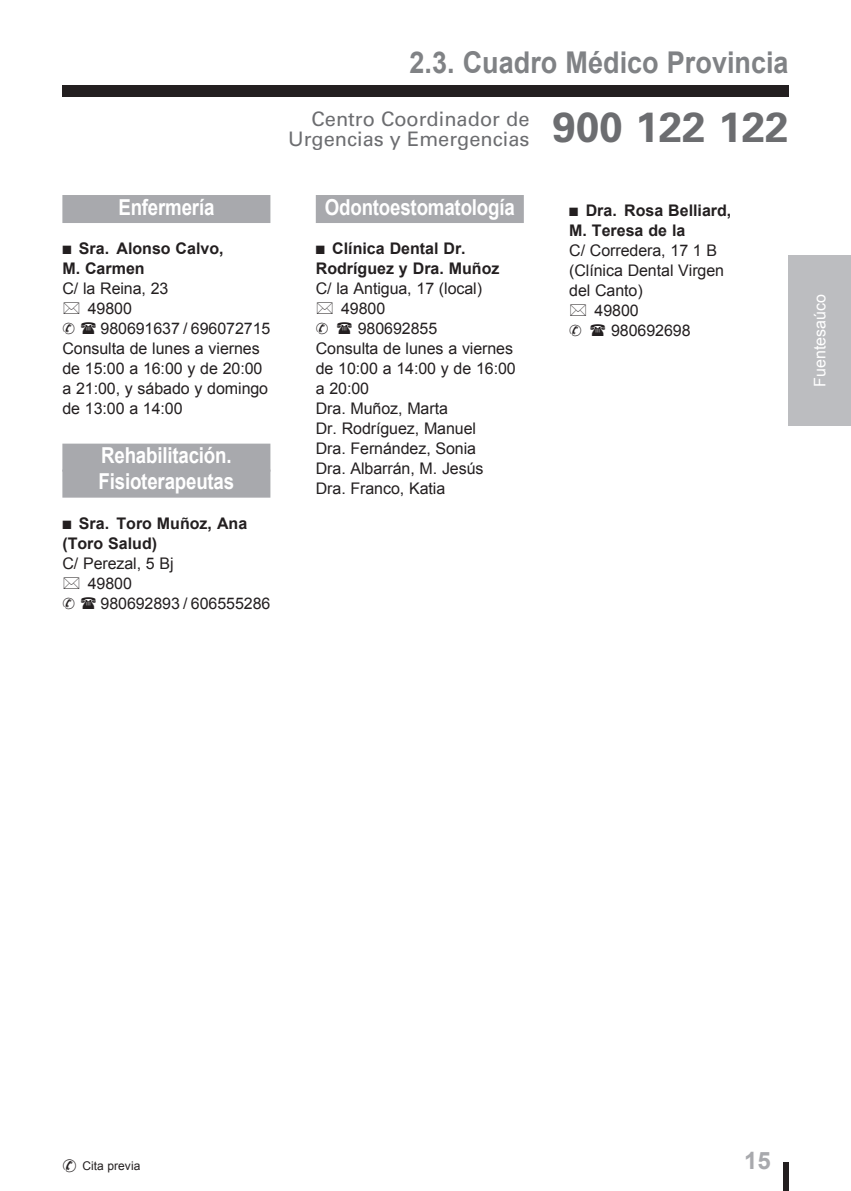
<style>
.page{position:relative;width:851px;height:1191px;background:#fff}
.page>*{position:absolute;margin:0;border:0;box-sizing:border-box;transform-origin:0 0}
.t1{font:700 30px "Arial";color:#808285;scale:.9 1}
.t2{font:700 24px "Arial";color:#a8a9ad}
.t3{font:700 22px/26px "Arial";letter-spacing:-.01em;color:#fff;scale:.85 1}
.t4{font:20px/20px "Univers";color:#6c6d70}
.t5{font:16px/20px "Arial";letter-spacing:-.005em;color:#231f20}
.t6{font:700 16px/20px "Arial";color:#231f20}
.t7{font:16px "Arial";color:#fff}
.t8{font:12px "Arial";color:#231f20}
</style>
<div class="page">
<div style="left:62px;top:85px;width:726px;height:11px;background:#231f20"></div>
<div style="left:782px;top:1162px;width:6px;height:29px;background:#231f20"></div>
<div style="left:788px;top:255px;width:62px;height:170px;background:#bcbdc0"></div>
<div style="left:62px;top:195px;width:208px;height:28px;background:#a8a9ad"></div>
<div style="left:62px;top:443px;width:208px;height:28px;background:#a8a9ad"></div>
<div style="left:62px;top:469px;width:208px;height:28px;background:#a8a9ad"></div>
<div style="left:316px;top:195px;width:207px;height:28px;background:#a8a9ad"></div>
<h3 class="t3" style="left:118px;top:194px;width:114px">Enfermería</h3>
<p class="t6" style="left:62px;top:239px;width:163px">■ Sra. Alonso Calvo,<br>M. Carmen</p>
<p class="t5" style="left:88px;top:279px;width:82px;text-indent:-25px">C/ la Reina, 23<br>49800</p>
<p class="t5" style="left:62px;top:319px;width:209px;text-indent:38px">980691637 / 696072715<br>Consulta de lunes a viernes de 15:00 a 16:00 y de 20:00 a 21:00, y sábado y domingo de 13:00 a 14:00</p>
<h3 class="t3" style="left:99px;top:442px;width:161px">Rehabilitación.<br>Fisioterapeutas</h3>
<p class="t6" style="left:62px;top:513px;width:186px">■ Sra. Toro Muñoz, Ana (Toro Salud)</p>
<p class="t5" style="left:88px;top:553px;width:87px;text-indent:-25px">C/ Perezal, 5 Bj<br>49800</p>
<p class="t5" style="left:100px;top:593px;width:171px">980692893 / 606555286</p>
<h1 class="t1" style="left:409px;top:46px;width:422px">2.3. Cuadro Médico Provincia</h1>
<p class="t4" style="left:288px;top:110px;width:502px;text-indent:23px">Centro Coordinador de<br>Urgencias y Emergencias <sup>900</sup> <sup>122</sup> <sup>122</sup></p>
<h3 class="t3" style="left:325px;top:194px;width:225px">Odontoestomatología</h3>
<p class="t6" style="left:316px;top:239px;width:185px">■ Clínica Dental Dr.<br>Rodríguez y Dra. Muñoz</p>
<p class="t5" style="left:341px;top:279px;width:142px;text-indent:-25px">C/ la Antigua, 17 (local)<br>49800</p>
<p class="t5" style="left:316px;top:319px;width:201px;text-indent:42px">980692855<br>Consulta de lunes a viernes de 10:00 a 14:00 y de 16:00 a 20:00<br>Dra. Muñoz, Marta<br>Dr. Rodríguez, Manuel<br>Dra. Fernández, Sonia<br>Dra. Albarrán, M. Jesús<br>Dra. Franco, Katia</p>
<p class="t6" style="left:569px;top:200px;width:164px">■ Dra. Rosa Belliard,<br>M. Teresa de la</p>
<p class="t5" style="left:569px;top:240px;width:149px">C/ Corredera, 17 1 B</p>
<p class="t5" style="left:569px;top:260px;width:156px">(Clínica Dental Virgen</p>
<p class="t5" style="left:569px;top:280px;width:75px">del Canto)</p>
<p class="t5" style="left:594px;top:300px;width:46px">49800</p>
<p class="t5" style="left:611px;top:320px;width:81px">980692698</p>
<p class="t7" style="left:810px;top:386px;width:94px;rotate:-90deg">Fuentesaúco</p>
<p class="t8" style="left:62px;top:1158px;width:79px">✆ Cita previa</p>
<h2 class="t2" style="left:744px;top:1147px;width:28px">15</h2>
</div>
